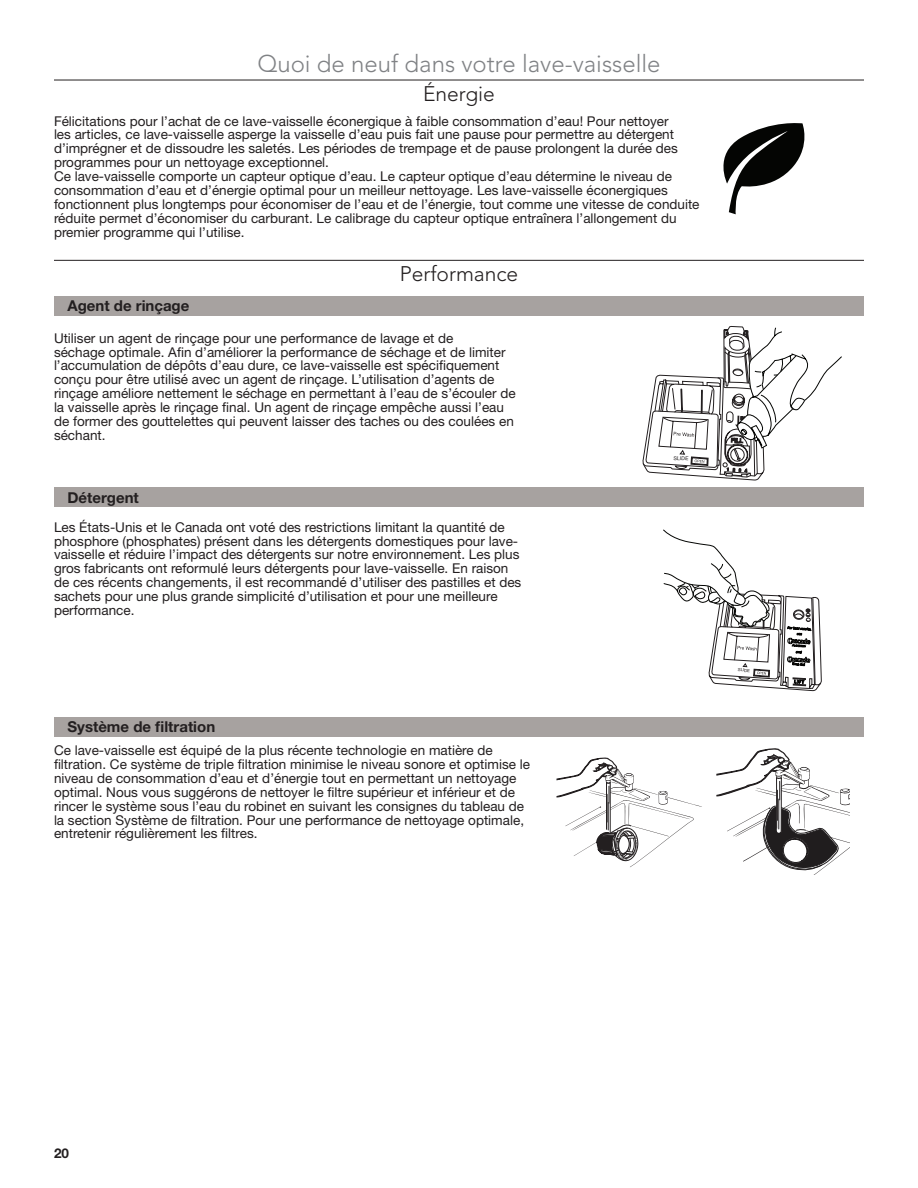
<style>
.page{position:relative;width:918px;height:1188px;background:#fff}
.page>*{position:absolute;margin:0;border:0;box-sizing:border-box;transform-origin:0 0}
.Heading_2{font:300 24px "Avenir LT Std";color:#808285}
.Heading_3{font:300 21px "Avenir LT Std";color:#231f20}
.Heading_3_Rules{font:700 15px "Helvetica Neue LT Std";color:#231f20}
.Body{font:13.5px/13.8px "Helvetica Neue LT Std";color:#231f20}
.t1{font:700 13.5px "Helvetica Neue LT Std";color:#231f20}
.t2{font:5.25px "Helvetica Neue";color:#231f20}
.t3{font:4.35px "Helvetica Neue";color:#231f20}
</style>
<div class="page">
<hr style="left:54px;top:80px;width:810px;height:1px;background:#231f20">
<hr style="left:54px;top:260px;width:810px;height:1px;background:#231f20">
<div style="left:54px;top:296px;width:810px;height:19px;background:#a7a2a0"></div>
<div style="left:54px;top:488px;width:810px;height:19px;background:#a7a2a0"></div>
<div style="left:54px;top:717px;width:810px;height:19px;background:#a7a2a0"></div>
<svg style="left:723px;top:123px;width:82px;height:91px"></svg>
<svg style="left:642px;top:326px;width:200px;height:155px"></svg>
<svg style="left:663px;top:529px;width:159px;height:162px"></svg>
<svg style="left:716px;top:748px;width:134px;height:127px"></svg>
<svg style="left:557px;top:757px;width:145px;height:110px"></svg>
<h2 class="Heading_2" style="left:257px;top:50px;width:405px">Quoi de neuf dans votre lave-vaisselle</h2>
<h3 class="Heading_3" style="left:423px;top:81px;width:73px">Énergie</h3>
<p class="Body" style="left:54px;top:114px;width:647px">Félicitations pour l’achat de ce lave-vaisselle éconergique à faible consommation d’eau! Pour nettoyer<br>les articles, ce lave-vaisselle asperge la vaisselle d’eau puis fait une pause pour permettre au détergent d’imprégner et de dissoudre les saletés. Les périodes de trempage et de pause prolongent la durée des programmes pour un nettoyage exceptionnel.<br>Ce lave-vaisselle comporte un capteur optique d’eau. Le capteur optique d’eau détermine le niveau de consommation d’eau et d’énergie optimal pour un meilleur nettoyage. Les lave-vaisselle éconergiques fonctionnent plus longtemps pour économiser de l’eau et de l’énergie, tout comme une vitesse de conduite réduite permet d’économiser du carburant. Le calibrage du capteur optique entraînera l’allongement du premier programme qui l’utilise.</p>
<h3 class="Heading_3" style="left:400px;top:261px;width:120px">Performance</h3>
<h3 class="Heading_3_Rules" style="left:68px;top:296px;width:123px">Agent de rinçage</h3>
<p class="Body" style="left:54px;top:331px;width:463px">Utiliser un agent de rinçage pour une performance de lavage et de<br>séchage optimale. Afin d’améliorer la performance de séchage et de limiter l’accumulation de dépôts d’eau dure, ce lave-vaisselle est spécifiquement conçu pour être utilisé avec un agent de rinçage. L’utilisation d’agents de rinçage améliore nettement le séchage en permettant à l’eau de s’écouler de la vaisselle après le rinçage final. Un agent de rinçage empêche aussi l’eau de former des gouttelettes qui peuvent laisser des taches ou des coulées en séchant.</p>
<h3 class="Heading_3_Rules" style="left:68px;top:488px;width:73px">Détergent</h3>
<p class="Body" style="left:54px;top:520px;width:469px">Les États-Unis et le Canada ont voté des restrictions limitant la quantité de phosphore (phosphates) présent dans les détergents domestiques pour lave&shy;vaisselle et réduire l’impact des détergents sur notre environnement. Les plus gros fabricants ont reformulé leurs détergents pour lave-vaisselle. En raison de ces récents changements, il est recommandé d’utiliser des pastilles et des sachets pour une plus grande simplicité d’utilisation et pour une meilleure performance.</p>
<h3 class="Heading_3_Rules" style="left:68px;top:717px;width:149px">Système de filtration</h3>
<p class="Body" style="left:54px;top:743px;width:478px">Ce lave-vaisselle est équipé de la plus récente technologie en matière de filtration. Ce système de triple filtration minimise le niveau sonore et optimise le niveau de consommation d’eau et d’énergie tout en permettant un nettoyage optimal. Nous vous suggérons de nettoyer le filtre supérieur et inférieur et de rincer le système sous l’eau du robinet en suivant les consignes du tableau de la section Système de filtration. Pour une performance de nettoyage optimale, entretenir régulièrement les filtres.</p>
<p class="t2" style="left:674px;top:455px;width:16px;rotate:5deg">SLIDE</p>
<p class="t3" style="left:738px;top:667px;width:13px;rotate:4deg">SLIDE</p>
<p class="t1" style="left:54px;top:1145px;width:17px">20</p>
</div>
